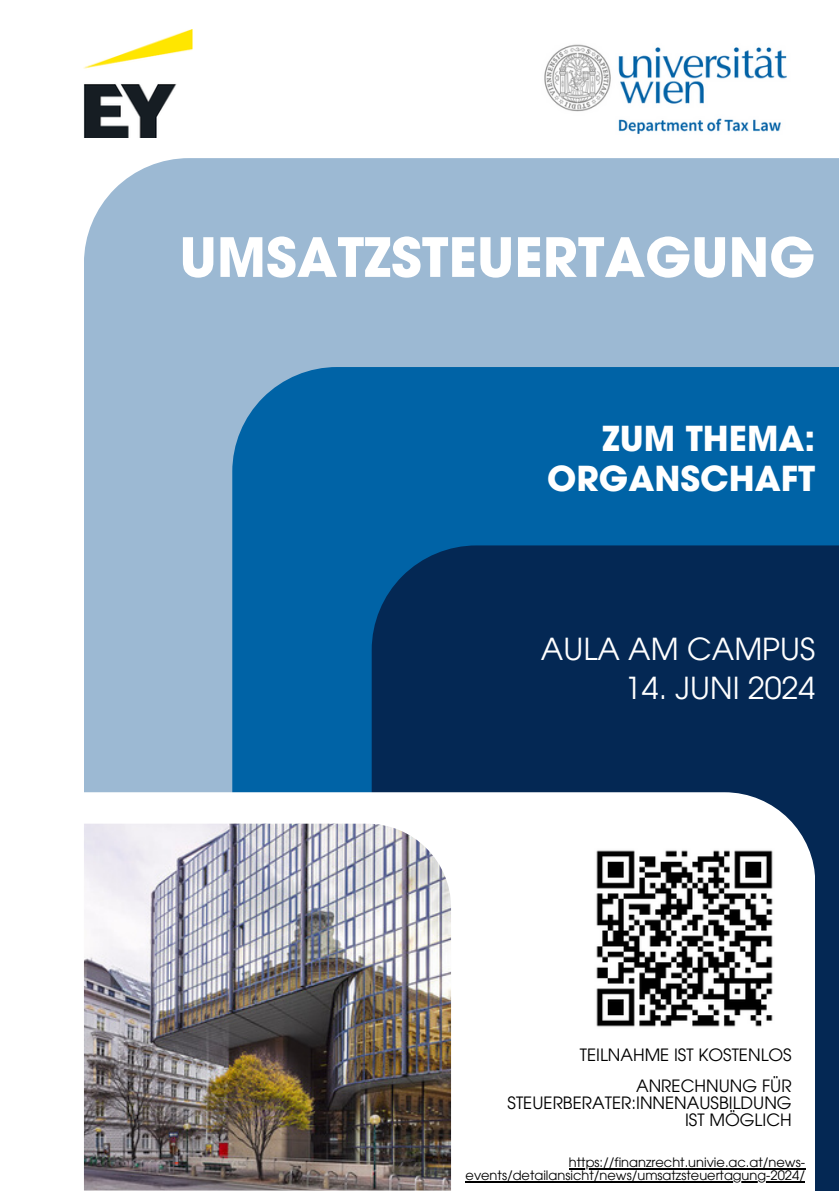
<style>
.page{position:relative;width:839px;height:1191px;background:#fff}
.page>*{position:absolute;margin:0;border:0;box-sizing:border-box;transform-origin:0 0}
.t1{font:700 53.6px "ITC Avant Garde Pro";color:#fff}
.t2{font:700 34.4px "ITC Avant Garde Pro";color:#fff}
.t3{font:30.4px "ITC Avant Garde Pro";color:#fff}
.t4{font:17px/17px "ITC Avant Garde Pro";color:#000;text-align:right}
.t5{font:13px "ITC Avant Garde Pro";color:#000}
</style>
<div class="page">
<div style="left:84px;top:158px;width:754px;height:634px;background:#9cb9d3"></div>
<div style="left:232px;top:367px;width:606px;height:824px;background:#0063a6"></div>
<div style="left:371px;top:545px;width:467px;height:646px;background:#042854"></div>
<div style="left:0;top:792px;width:814px;height:399px;background:#fff"></div>
<img style="left:84px;top:824px;width:367px;height:367px">
<img style="left:544px;top:44px;width:243px;height:90px">
<img style="left:84px;top:30px;width:108px;height:108px">
<img style="left:596px;top:850px;width:177px;height:177px">
<hr style="left:569px;top:1168px;width:236px;height:1px;background:#000">
<hr style="left:465px;top:1181px;width:340px;height:1px;background:#000">
<p class="t1" style="left:179px;top:237px;width:637px">UMSATZSTEUERTAGUNG</p>
<p class="t2" style="left:602px;top:425px;width:214px">ZUM THEMA:</p>
<p class="t2" style="left:547px;top:466px;width:269px">ORGANSCHAFT</p>
<h3 class="t3" style="left:541px;top:637px;width:276px">AULA AM CAMPUS</h3>
<p class="t3" style="left:625px;top:676px;width:192px">14. JUNI 2024</p>
<p class="t4" style="left:579px;top:1048px;width:213px">TEILNAHME IST KOSTENLOS</p>
<p class="t4" style="left:507px;top:1080px;width:286px">ANRECHNUNG FÜR<br>STEUERBERATER:INNENAUSBILDUNG<br>IST MÖGLICH</p>
<h4 class="t5" style="left:569px;top:1157px;width:237px">https://finanzrecht.univie.ac.at/news-</h4>
<p class="t5" style="left:465px;top:1170px;width:341px">events/detailansicht/news/umsatzsteuertagung-2024/</p>
</div>
